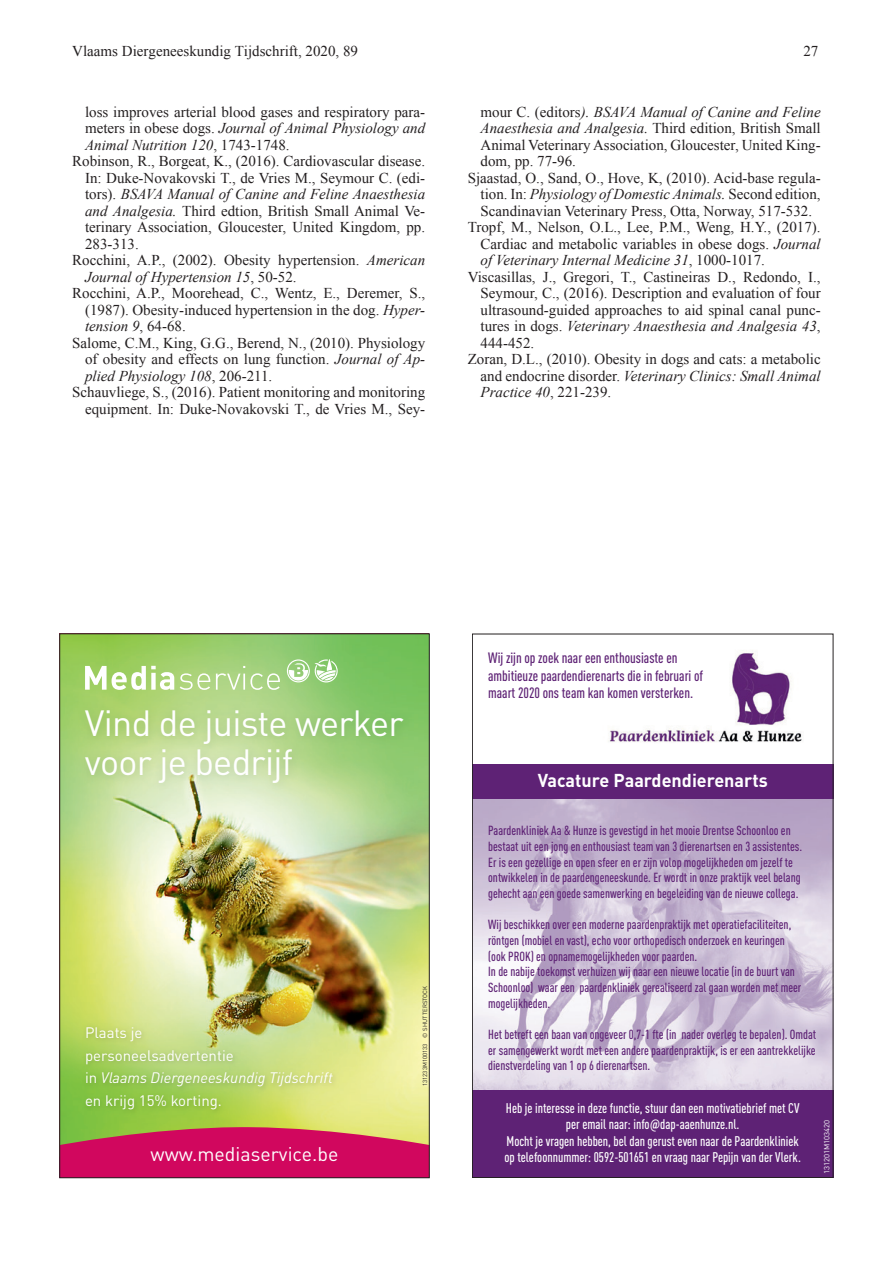
<style>
.page{position:relative;width:893px;height:1263px;background:#fff}
.page>*{position:absolute;margin:0;border:0;box-sizing:border-box;transform-origin:0 0}
.t1{font:36px/39px "DINOT";letter-spacing:-.02em;color:#fff}
.t2{font:19.5px "DINOT";color:#fff}
.t3{font:700 18.45px "DINOT";color:#fff}
.t4{font:15px/16.5px "Times New Roman";color:#231f20;text-align:justify}
.t5{font:15px/22.5px "DINOT";color:#fff}
.t6{font:500 condensed 14.85px/17.7px "DINOT";color:#5e2275}
.t7{font:500 condensed 13.8px/16.6px "DINOT";color:#fff;text-align:center}
.t8{font:500 condensed 13.05px/15.6px "DINOT";color:#5e2275}
.t9{font:7.5px "DINOT";color:#fff}
.t10{font:6px "DINOT";color:#231f20}
.s1{font-style:italic}
</style>
<div class="page">
<img style="left:62px;top:636px;width:365px;height:491px">
<img style="left:78px;top:702px;width:335px;height:91px">
<svg style="left:62px;top:1127px;width:365px;height:49px;background:#cd215d"></svg>
<img style="left:82px;top:1024px;width:256px;height:91px">
<svg style="left:85px;top:666px;width:89px;height:24px"></svg>
<svg style="left:180px;top:673px;width:30px;height:17px"></svg>
<svg style="left:216px;top:666px;width:64px;height:24px;background:#b6d996"></svg>
<svg style="left:287px;top:659px;width:51px;height:23px"></svg>
<img style="left:474px;top:799px;width:357px;height:291px">
<img style="left:609px;top:650px;width:193px;height:92px">
<div style="left:472px;top:1090px;width:361px;height:88px;background:#5e2275"></div>
<div style="left:472px;top:764px;width:361px;height:35px;background:#5e2275"></div>
<p class="t4" style="left:72px;top:43px;width:287px">Vlaams Diergeneeskundig Tijdschrift, 2020, 89</p>
<p class="t4" style="left:803px;top:43px;width:16px">27</p>
<p class="t4" style="left:85px;top:103px;width:342px">loss improves arterial blood gases and respiratory para&shy;meters in obese dogs. <span class="s1">Journal of Animal Physiology and Animal Nutrition 120</span>, 1743-1748.</p>
<p class="t4" style="left:85px;top:153px;width:342px;text-indent:-13px">Robinson, R., Borgeat, K., (2016). Cardiovascular disease.<br>In: Duke-Novakovski T., de Vries M., Seymour C. (edi&shy;tors). <span class="s1">BSAVA Manual of Canine and Feline Anaesthesia and Analgesia.</span> Third edtion, British Small Animal Ve&shy;terinary Association, Gloucester, United Kingdom, pp.<br>283-313.</p>
<p class="t4" style="left:85px;top:252px;width:342px;text-indent:-13px">Rocchini, A.P., (2002). Obesity hypertension. <span class="s1">American<br>Journal of Hypertension 15</span>, 50-52.</p>
<p class="t4" style="left:85px;top:285px;width:342px;text-indent:-13px">Rocchini, A.P., Moorehead, C., Wentz, E., Deremer, S., (1987). Obesity-induced hypertension in the dog. <span class="s1">Hyper&shy;tension 9</span>, 64-68.</p>
<p class="t4" style="left:85px;top:334px;width:342px;text-indent:-13px">Salome, C.M., King, G.G., Berend, N., (2010). Physiology of obesity and effects on lung function. <span class="s1">Journal of Ap&shy;plied Physiology 108</span>, 206-211.</p>
<p class="t4" style="left:72px;top:384px;width:354px;text-align:right">Schauvliege, S., (2016). Patient monitoring and monitoring equipment. In: Duke-Novakovski T., de Vries M., Sey-</p>
<p class="t4" style="left:480px;top:103px;width:342px">mour C. (editors<span class="s1">). BSAVA Manual of Canine and Feline Anaesthesia and Analgesia.</span> Third edition, British Small Animal Veterinary Association, Gloucester, United King&shy;dom, pp. 77-96.</p>
<p class="t4" style="left:480px;top:169px;width:342px;text-indent:-13px">Sjaastad, O., Sand, O., Hove, K, (2010). Acid-base regula&shy;tion. In: <span class="s1">Physiology of Domestic Animals.</span> Second edition, Scandinavian Veterinary Press, Otta, Norway, 517-532.</p>
<p class="t4" style="left:480px;top:219px;width:342px;text-indent:-13px">Tropf, M., Nelson, O.L., Lee, P.M., Weng, H.Y., (2017).<br>Cardiac and metabolic variables in obese dogs. <span class="s1">Journal of Veterinary Internal Medicine 31</span>, 1000-1017.</p>
<p class="t4" style="left:480px;top:268px;width:342px;text-indent:-13px">Viscasillas, J., Gregori, T., Castineiras D., Redondo, I., Seymour, C., (2016). Description and evaluation of four ultrasound-guided approaches to aid spinal canal punc&shy;tures in dogs. <span class="s1">Veterinary Anaesthesia and Analgesia 43</span>, 444-452.</p>
<p class="t4" style="left:480px;top:351px;width:342px;text-indent:-13px">Zoran, D.L., (2010). Obesity in dogs and cats: a metabolic and endocrine disorder. <span class="s1">Veterinary Clinics: Small Animal Practice 40</span>, 221-239.</p>
<p class="t1" style="left:85px;top:703px;width:320px">Vind de juiste werker voor je bedrijf</p>
<p class="t5" style="left:85px;top:1021px;width:249px">Plaats je<br>personeels advertentie<br>in <span class="s1">Vlaams Diergeneeskundig Tijdschrift </span>en krijg 15% korting.</p>
<p class="t2" style="left:151px;top:1142px;width:189px">www.mediaservice.be</p>
<p class="t10" style="left:421px;top:1086px;width:102px;rotate:-90deg">131233M100133 © SHUTTERSTOCK</p>
<p class="t6" style="left:488px;top:648px;width:217px">Wij zijn op zoek naar een enthousiaste en ambitieuze paardendierenarts die in februari of maart 2020 ons team kan komen versterken.</p>
<p class="t3" style="left:538px;top:769px;width:231px">Vacature Paardendierenarts</p>
<p class="t8" style="left:488px;top:823px;width:315px">Paardenkliniek Aa &amp; Hunze is gevestigd in het mooie Drentse Schoonloo en bestaat uit een jong en enthousiast team van 3 dierenartsen en 3 assistentes.<br>Er is een gezellige en open sfeer en er zijn volop mogelijkheden om jezelf te ontwikkelen in de paardengeneeskunde. Er wordt in onze praktijk veel belang gehecht aan een goede samenwerking en begeleiding van de nieuwe collega.</p>
<p class="t8" style="left:488px;top:917px;width:315px">Wij beschikken over een moderne paardenpraktijk met operatiefaciliteiten, röntgen (mobiel en vast), echo voor orthopedisch onderzoek en keuringen (ook PROK) en opnamemogelijkheden voor paarden.<br>In de nabije toekomst verhuizen wij naar een nieuwe locatie (in de buurt van Schoonloo) waar een paardenkliniek gerealiseerd zal gaan worden met meer mogelijkheden.</p>
<p class="t8" style="left:488px;top:1026px;width:330px;text-align:justify">Het betreft een baan van ongeveer 0,7-1 fte (in nader overleg te bepalen). Omdat er samengewerkt wordt met een andere paardenpraktijk, is er een aantrekkelijke dienstverdeling van 1 op 6 dierenartsen.</p>
<p class="t7" style="left:505px;top:1099px;width:298px">Heb je interesse in deze functie, stuur dan een motivatiebrief met CV per email naar: info@dap-aaenhunze.nl.<br>Mocht je vragen hebben, bel dan gerust even naar de Paardenkliniek op telefoonnummer: 0592-501651 en vraag naar Pepijn van der Vlerk.</p>
<p class="t9" style="left:822px;top:1174px;width:56px;rotate:-90deg">131201M103420</p>
</div>
